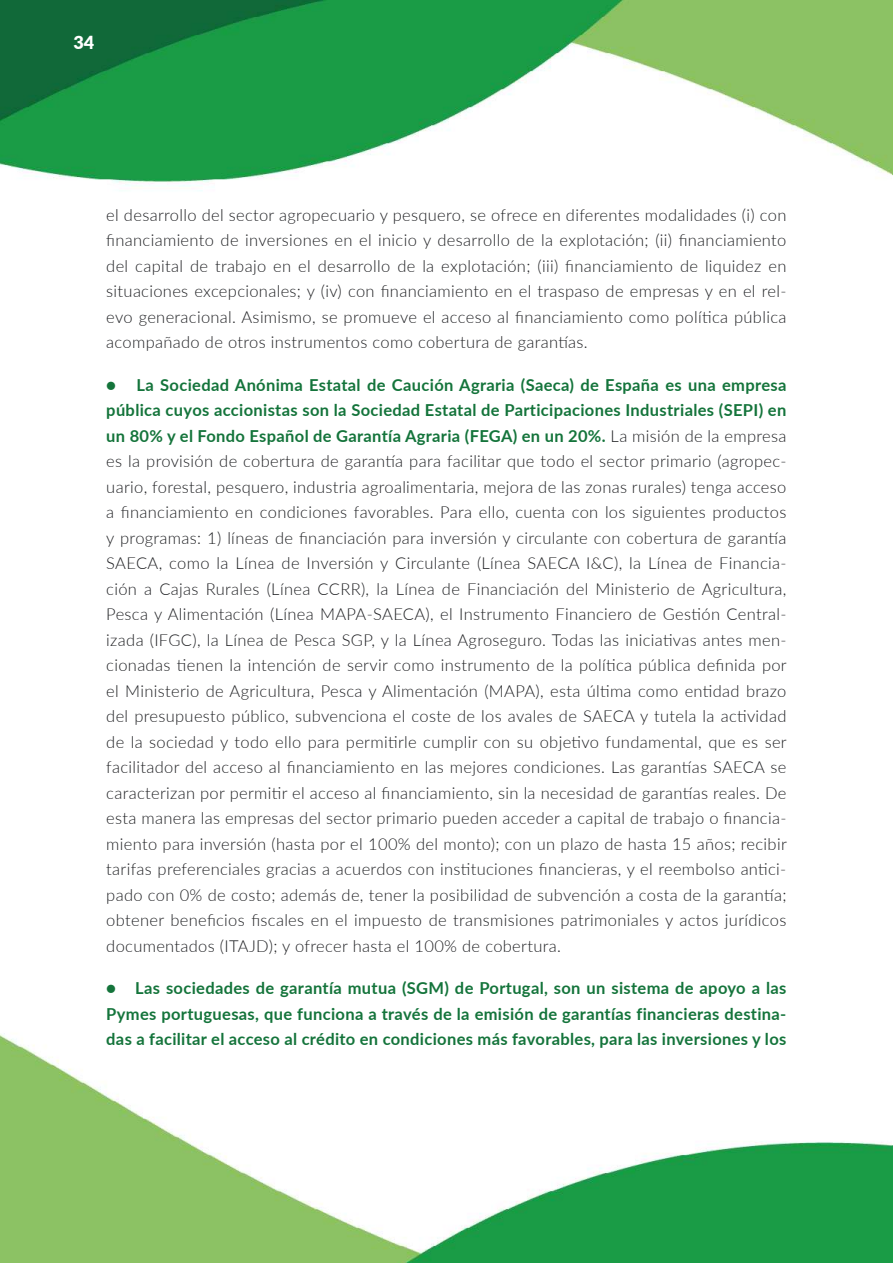
<style>
.page{position:relative;width:893px;height:1263px;background:#fff}
.page>*{position:absolute;margin:0;border:0;box-sizing:border-box;transform-origin:0 0}
.t1{font:800 18px "Lato";color:#fff}
.t2{font:300 16.5px/25.5px "Lato";letter-spacing:.02em;color:#202124;text-align:justify}
.t3{font:700 16.5px/25.5px "Lato";letter-spacing:.02em;color:#14743b;text-align:justify}
.s1{font-weight:700;color:#14743b}
</style>
<div class="page">
<img style="left:0;top:0;width:893px;height:1263px">
<p class="t1" style="left:73px;top:28px;width:22px">34</p>
<p class="t2" style="left:106px;top:202px;width:682px">el desarrollo del sector agropecuario y pesquero, se ofrece en diferentes modalidades (i) con financiamiento de inversiones en el inicio y desarrollo de la explotación; (ii) financiamiento del capital de trabajo en el desarrollo de la explotación; (iii) financiamiento de liquidez en situaciones excepcionales; y (iv) con financiamiento en el traspaso de empresas y en el rel&shy;evo generacional. Asimismo, se promueve el acceso al financiamiento como política pública acompañado de otros instrumentos como cobertura de garantías.</p>
<p class="t2" style="left:106px;top:372px;width:682px"><span class="s1">● La Sociedad Anónima Estatal de Caución Agraria (Saeca) de España es una empresa pública cuyos accionistas son la Sociedad Estatal de Participaciones Industriales (SEPI) en un 80% y el Fondo Español de Garantía Agraria (FEGA) en un 20%.</span> La misión de la empresa es la provisión de cobertura de garantía para facilitar que todo el sector primario (agropec&shy;uario, forestal, pesquero, industria agroalimentaria, mejora de las zonas rurales) tenga acceso a financiamiento en condiciones favorables. Para ello, cuenta con los siguientes productos y programas: 1) líneas de financiación para inversión y circulante con cobertura de garantía SAECA, como la Línea de Inversión y Circulante (Línea SAECA I&amp;C), la Línea de Financia&shy;ción a Cajas Rurales (Línea CCRR), la Línea de Financiación del Ministerio de Agricultura, Pesca y Alimentación (Línea MAPA-SAECA), el Instrumento Financiero de Gestión Central&shy;izada (IFGC), la Línea de Pesca SGP, y la Línea Agroseguro. Todas las iniciativas antes men&shy;cionadas tienen la intención de servir como instrumento de la política pública definida por el Ministerio de Agricultura, Pesca y Alimentación (MAPA), esta última como entidad brazo del presupuesto público, subvenciona el coste de los avales de SAECA y tutela la actividad de la sociedad y todo ello para permitirle cumplir con su objetivo fundamental, que es ser facilitador del acceso al financiamiento en las mejores condiciones. Las garantías SAECA se caracterizan por permitir el acceso al financiamiento, sin la necesidad de garantías reales. De esta manera las empresas del sector primario pueden acceder a capital de trabajo o financia&shy;miento para inversión (hasta por el 100% del monto); con un plazo de hasta 15 años; recibir tarifas preferenciales gracias a acuerdos con instituciones financieras, y el reembolso antici&shy;pado con 0% de costo; además de, tener la posibilidad de subvención a costa de la garantía; obtener beneficios fiscales en el impuesto de transmisiones patrimoniales y actos jurídicos documentados (ITAJD); y ofrecer hasta el 100% de cobertura.</p>
<p class="t3" style="left:106px;top:975px;width:682px">● Las sociedades de garantía mutua (SGM) de Portugal, son un sistema de apoyo a las Pymes portuguesas, que funciona a través de la emisión de garantías financieras destina&shy;das a facilitar el acceso al crédito en condiciones más favorables, para las inversiones y los</p>
</div>
